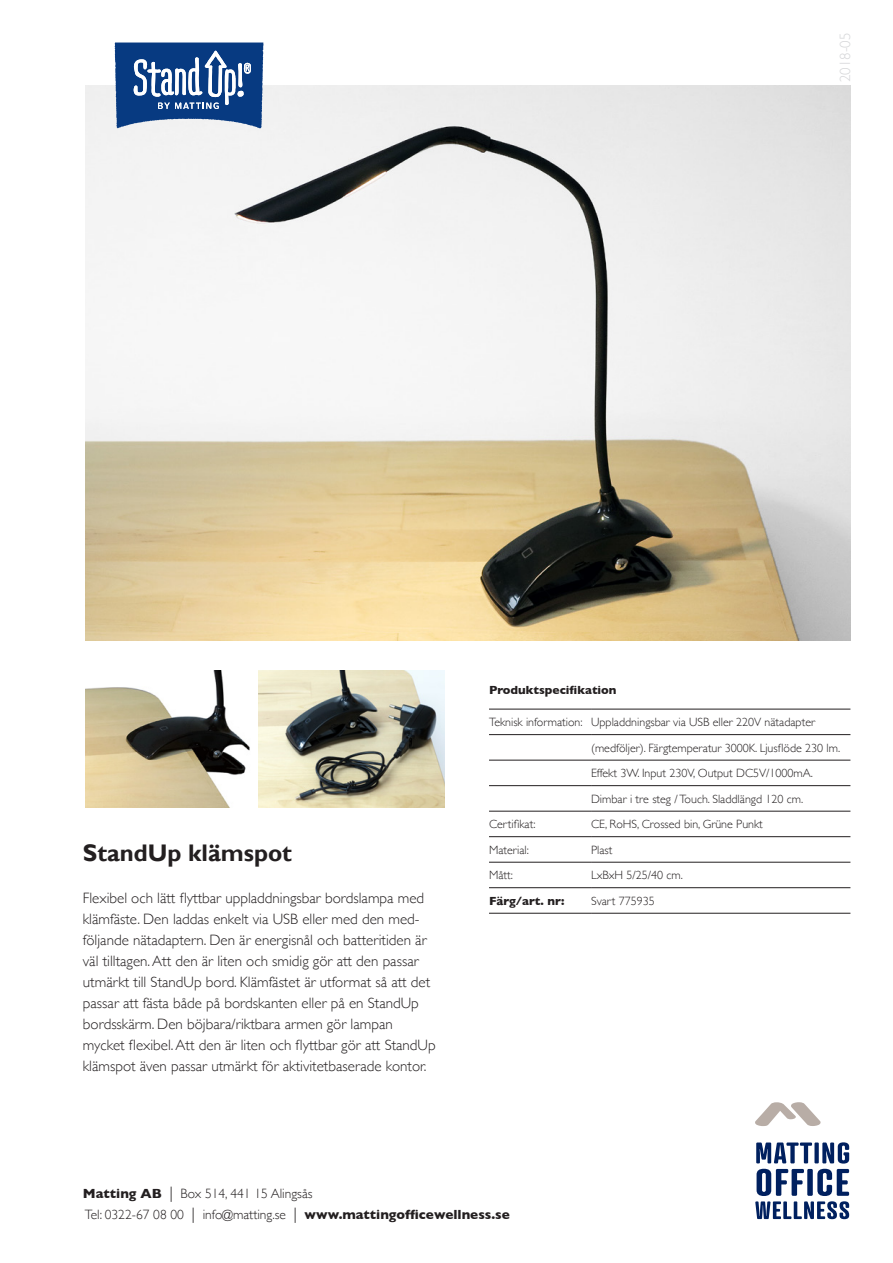
<style>
.page{position:relative;width:893px;height:1263px;background:#fff}
.page>*{position:absolute;margin:0;border:0;box-sizing:border-box;transform-origin:0 0}
.t1{font:700 24px "Gill Sans";color:#231f20}
.t2{font:300 15px/21px "Gill Sans";color:#231f20}
.t3{font:300 15px "Gill Sans";color:#d5d6d8}
.t4{font:300 13.5px "Gill Sans";color:#231f20}
.t5{font:300 12px "Gill Sans";color:#231f20}
.t6{font:700 12px "Gill Sans";color:#231f20}
.s1{font-weight:700}
.s2{font-size:16.5px}
</style>
<div class="page">
<img style="left:85px;top:671px;width:165px;height:136px">
<img style="left:258px;top:671px;width:186px;height:136px">
<img style="left:85px;top:85px;width:766px;height:555px">
<svg style="left:755px;top:1102px;width:65px;height:24px"></svg>
<svg style="left:756px;top:1142px;width:56px;height:21px"></svg>
<div style="left:814px;top:1142px;width:5px;height:21px;background:#00205f"></div>
<svg style="left:822px;top:1142px;width:27px;height:21px"></svg>
<svg style="left:755px;top:1169px;width:94px;height:50px"></svg>
<svg style="left:115px;top:43px;width:148px;height:85px"></svg>
<hr style="left:489px;top:709px;width:102px;height:1px;background:#231f20">
<hr style="left:591px;top:709px;width:259px;height:1px;background:#231f20">
<hr style="left:489px;top:734px;width:102px;height:1px;background:#231f20">
<hr style="left:591px;top:734px;width:259px;height:1px;background:#231f20">
<hr style="left:489px;top:760px;width:102px;height:1px;background:#231f20">
<hr style="left:591px;top:760px;width:259px;height:1px;background:#231f20">
<hr style="left:489px;top:785px;width:102px;height:1px;background:#231f20">
<hr style="left:591px;top:785px;width:259px;height:1px;background:#231f20">
<hr style="left:489px;top:811px;width:102px;height:1px;background:#231f20">
<hr style="left:591px;top:811px;width:259px;height:1px;background:#231f20">
<hr style="left:489px;top:836px;width:102px;height:1px;background:#231f20">
<hr style="left:591px;top:836px;width:259px;height:1px;background:#231f20">
<hr style="left:489px;top:862px;width:102px;height:1px;background:#231f20">
<hr style="left:591px;top:862px;width:259px;height:1px;background:#231f20">
<hr style="left:489px;top:887px;width:102px;height:1px;background:#231f20">
<hr style="left:591px;top:887px;width:259px;height:1px;background:#231f20">
<hr style="left:489px;top:913px;width:102px;height:1px;background:#231f20">
<hr style="left:591px;top:913px;width:259px;height:1px;background:#231f20">
<p class="t3" style="left:833px;top:82px;width:51px;rotate:-90deg">2018-05</p>
<p class="t1" style="left:83px;top:838px;width:211px">StandUp klämspot</p>
<p class="t2" style="left:83px;top:887px;width:354px">Flexibel och lätt flyttbar uppladdningsbar bordslampa med klämfäste. Den laddas enkelt via USB eller med den med&shy;följande nätadaptern. Den är energisnål och batteritiden är väl tilltagen. Att den är liten och smidig gör att den passar utmärkt till StandUp bord. Klämfästet är utformat så att det passar att fästa både på bordskanten eller på en StandUp bordsskärm. Den böjbara/riktbara armen gör lampan mycket flexibel. Att den är liten och flyttbar gör att StandUp klämspot även passar utmärkt för aktivitetbaserade kontor.</p>
<p class="t6" style="left:489px;top:680px;width:129px">Produktspecifikation</p>
<p class="t5" style="left:489px;top:713px;width:95px">Teknisk information:</p>
<p class="t5" style="left:591px;top:713px;width:226px">Uppladdningsbar via USB eller 220V nätadapter</p>
<p class="t5" style="left:591px;top:738px;width:251px">(medföljer). Färgtemperatur 3000K. Ljusflöde 230 lm.</p>
<p class="t5" style="left:591px;top:764px;width:223px">Effekt 3W. Input 230V, Output DC5V/1000mA.</p>
<p class="t5" style="left:591px;top:789px;width:214px">Dimbar i tre steg / Touch. Sladdlängd 120 cm.</p>
<p class="t5" style="left:489px;top:815px;width:48px">Certifikat:</p>
<p class="t5" style="left:591px;top:815px;width:173px">CE, RoHS, Crossed bin, Grüne Punkt</p>
<p class="t5" style="left:489px;top:840px;width:41px">Material:</p>
<p class="t5" style="left:591px;top:840px;width:23px">Plast</p>
<p class="t5" style="left:489px;top:866px;width:25px">Mått:</p>
<p class="t5" style="left:591px;top:866px;width:93px">LxBxH 5/25/40 cm.</p>
<p class="t6" style="left:489px;top:891px;width:77px">Färg/art. nr:</p>
<p class="t5" style="left:591px;top:891px;width:65px">Svart 775935</p>
<p class="t4" style="left:83px;top:1182px;width:231px"><span class="s1">Matting AB</span> <span class="s2">|</span> Box 514, 441 15 Alingsås</p>
<p class="t4" style="left:85px;top:1203px;width:426px">Tel: 0322-67 08 00 <span class="s2">|</span> info@matting.se <span class="s2">|</span> <span class="s1">www.mattingofficewellness.se</span></p>
</div>
